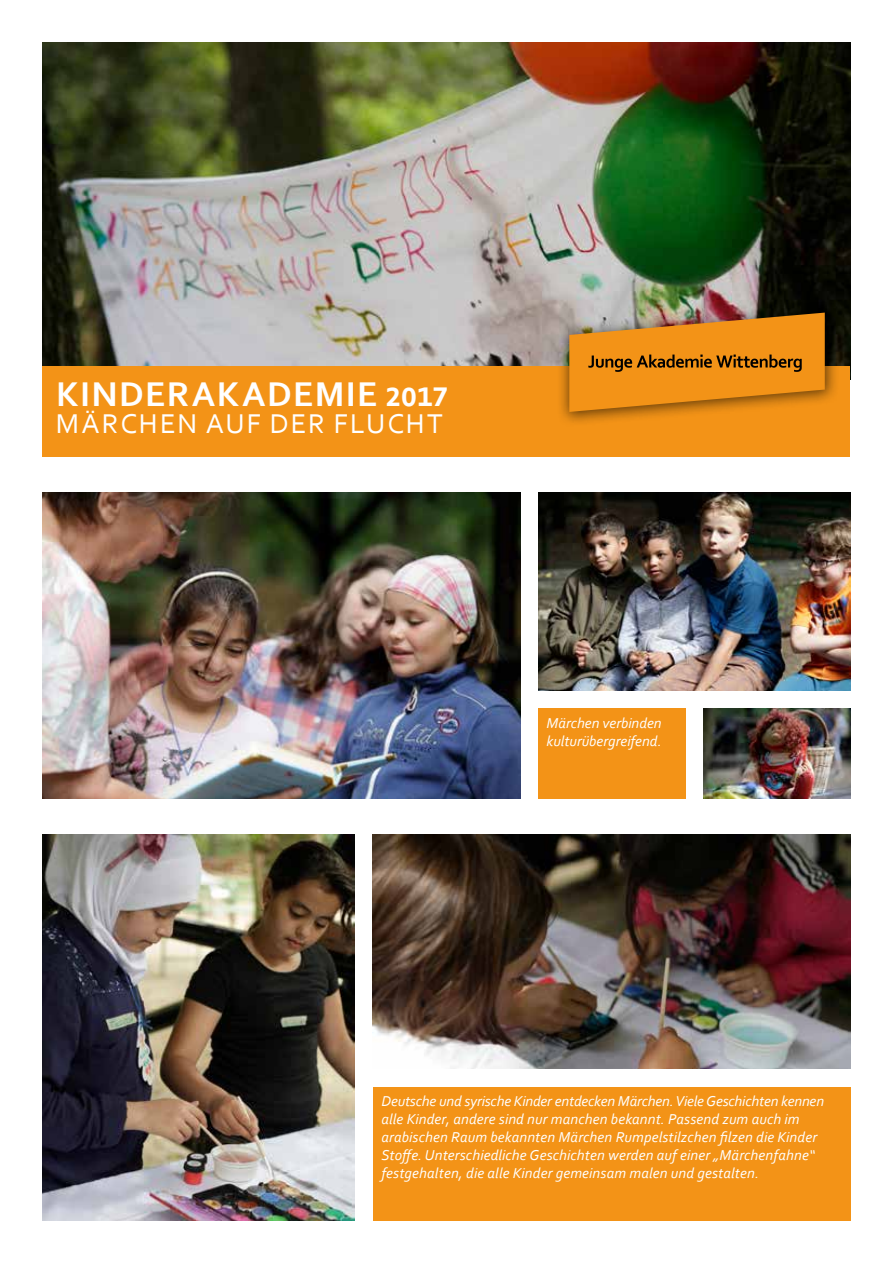
<style>
.page{position:relative;width:893px;height:1263px;background:#fff}
.page>*{position:absolute;margin:0;border:0;box-sizing:border-box;transform-origin:0 0}
.t1{font:700 36px "Corbel";letter-spacing:.035em;color:#fff}
.t2{font:28.5px "Corbel";letter-spacing:.07em;color:#fff}
.t3{font:italic 15px/18px "Corbel";letter-spacing:.01em;color:#fff}
</style>
<div class="page">
<div style="left:538px;top:709px;width:147px;height:90px;background:#f39317"></div>
<div style="left:373px;top:1087px;width:477px;height:133px;background:#f39317"></div>
<img style="left:43px;top:43px;width:807px;height:324px">
<img style="left:538px;top:493px;width:312px;height:198px">
<div style="left:43px;top:367px;width:807px;height:90px;background:#f39317"></div>
<div style="left:557px;top:301px;width:283px;height:126px;background:#000;opacity:.59"></div>
<svg style="left:569px;top:313px;width:256px;height:99px"></svg>
<img style="left:43px;top:835px;width:312px;height:385px">
<img style="left:373px;top:835px;width:477px;height:234px">
<img style="left:43px;top:493px;width:477px;height:306px">
<img style="left:703px;top:709px;width:147px;height:90px">
<h1 class="t1" style="left:56px;top:372px;width:393px">KINDERAKADEMIE 2017</h1>
<h2 class="t2" style="left:56px;top:406px;width:389px">MÄRCHEN AUF DER FLUCHT</h2>
<p class="t3" style="left:547px;top:714px;width:117px">Märchen verbinden kulturübergreifend.</p>
<p class="t3" style="left:381px;top:1092px;width:444px">Deutsche und syrische Kinder entdecken Märchen. Viele Geschichten kennen alle Kinder, andere sind nur manchen bekannt. Passend zum auch im arabischen Raum bekannten Märchen Rumpelstilzchen filzen die Kinder Stoffe. Unterschiedliche Geschichten werden auf einer „Märchenfahne“ festgehalten, die alle Kinder gemeinsam malen und gestalten.</p>
</div>
